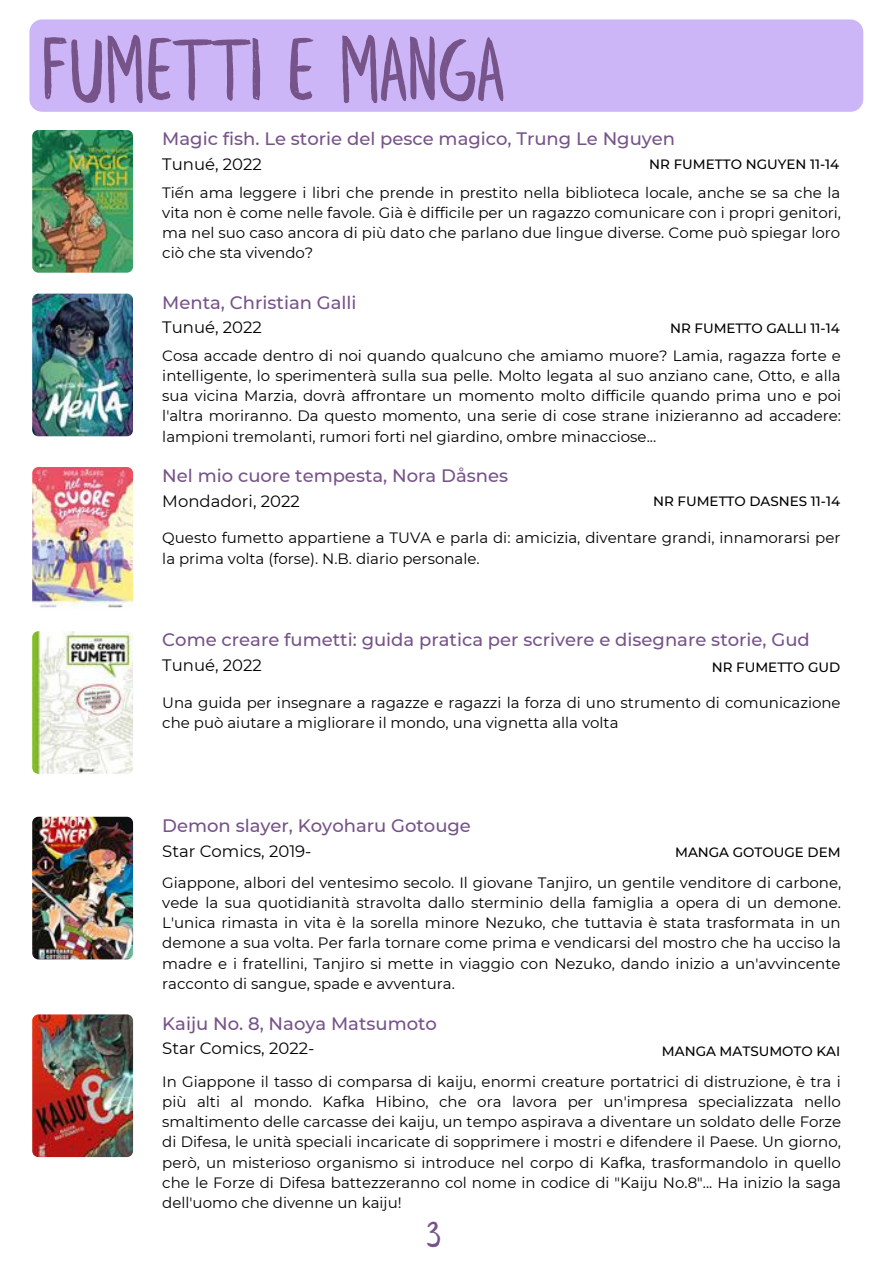
<style>
.page{position:relative;width:893px;height:1264px;background:#fff}
.page>*{position:absolute;margin:0;border:0;box-sizing:border-box;transform-origin:0 0}
.t1{font:91.5px "Leafy Extended";color:#765389}
.t2{font:37.5px "Leafy Extended";color:#765389}
.t3{font:500 18px "Montserrat";color:#765389}
.t4{font:16.5px "Montserrat";color:#000}
.t5{font:15px/20.2px "Montserrat";color:#000;text-align:justify}
.t6{font:500 13.5px "Montserrat";color:#000}
</style>
<div class="page">
<div style="left:29px;top:19px;width:834px;height:93px;background:#ccb6f8;border-radius:13px"></div>
<img style="left:32px;top:130px;width:101px;height:142px;border-radius:6px">
<img style="left:32px;top:293px;width:101px;height:143px;border-radius:6px">
<img style="left:32px;top:467px;width:101px;height:142px;border-radius:6px">
<img style="left:32px;top:631px;width:101px;height:142px;border-radius:6px">
<img style="left:32px;top:816px;width:101px;height:143px;border-radius:6px">
<img style="left:32px;top:1014px;width:101px;height:142px;border-radius:6px">
<p class="t1" style="left:41px;top:33px;width:464px">FUMETTI E MANGA</p>
<p class="t3" style="left:162px;top:128px;width:514px">Magic fish. Le storie del pesce magico, Trung Le Nguyen</p>
<p class="t4" style="left:162px;top:154px;width:101px">Tunué, 2022</p>
<p class="t5" style="left:162px;top:182px;width:680px">Tiến ama leggere i libri che prende in prestito nella biblioteca locale, anche se sa che la vita non è come nelle favole. Già è difficile per un ragazzo comunicare con i propri genitori, ma nel suo caso ancora di più dato che parlano due lingue diverse. Come può spiegar loro ciò che sta vivendo?</p>
<p class="t3" style="left:162px;top:291px;width:196px">Menta, Christian Galli</p>
<p class="t4" style="left:162px;top:317px;width:101px">Tunué, 2022</p>
<p class="t5" style="left:162px;top:345px;width:680px">Cosa accade dentro di noi quando qualcuno che amiamo muore? Lamia, ragazza forte e intelligente, lo sperimenterà sulla sua pelle. Molto legata al suo anziano cane, Otto, e alla sua vicina Marzia, dovrà affrontare un momento molto difficile quando prima uno e poi l'altra moriranno. Da questo momento, una serie di cose strane inizieranno ad accadere: lampioni tremolanti, rumori forti nel giardino, ombre minacciose...</p>
<p class="t3" style="left:162px;top:464px;width:347px">Nel mio cuore tempesta, Nora Dåsnes</p>
<p class="t4" style="left:162px;top:491px;width:139px">Mondadori, 2022</p>
<p class="t5" style="left:162px;top:528px;width:679px">Questo fumetto appartiene a TUVA e parla di: amicizia, diventare grandi, innamorarsi per la prima volta (forse). N.B. diario personale.</p>
<p class="t6" style="left:649px;top:156px;width:191px">NR FUMETTO NGUYEN 11-14</p>
<p class="t6" style="left:670px;top:320px;width:171px">NR FUMETTO GALLI 11-14</p>
<p class="t6" style="left:653px;top:493px;width:188px">NR FUMETTO DASNES 11-14</p>
<p class="t3" style="left:162px;top:629px;width:649px">Come creare fumetti: guida pratica per scrivere e disegnare storie, Gud</p>
<p class="t4" style="left:162px;top:655px;width:101px">Tunué, 2022</p>
<p class="t5" style="left:162px;top:692px;width:679px">Una guida per insegnare a ragazze e ragazzi la forza di uno strumento di comunicazione che può aiutare a migliorare il mondo, una vignetta alla volta</p>
<p class="t6" style="left:711px;top:658px;width:130px">NR FUMETTO GUD</p>
<p class="t3" style="left:162px;top:814px;width:310px">Demon slayer, Koyoharu Gotouge</p>
<p class="t4" style="left:162px;top:840px;width:151px">Star Comics, 2019-</p>
<p class="t5" style="left:162px;top:872px;width:680px">Giappone, albori del ventesimo secolo. Il giovane Tanjiro, un gentile venditore di carbone, vede la sua quotidianità stravolta dallo sterminio della famiglia a opera di un demone.<br>L'unica rimasta in vita è la sorella minore Nezuko, che tuttavia è stata trasformata in un demone a sua volta. Per farla tornare come prima e vendicarsi del mostro che ha ucciso la madre e i fratellini, Tanjiro si mette in viaggio con Nezuko, dando inizio a un'avvincente racconto di sangue, spade e avventura.</p>
<p class="t6" style="left:675px;top:843px;width:167px">MANGA GOTOUGE DEM</p>
<p class="t3" style="left:162px;top:1012px;width:276px">Kaiju No. 8, Naoya Matsumoto</p>
<p class="t4" style="left:162px;top:1038px;width:153px">Star Comics, 2022-</p>
<p class="t5" style="left:162px;top:1071px;width:680px">In Giappone il tasso di comparsa di kaiju, enormi creature portatrici di distruzione, è tra i più alti al mondo. Kafka Hibino, che ora lavora per un'impresa specializzata nello smaltimento delle carcasse dei kaiju, un tempo aspirava a diventare un soldato delle Forze di Difesa, le unità speciali incaricate di sopprimere i mostri e difendere il Paese. Un giorno, però, un misterioso organismo si introduce nel corpo di Kafka, trasformandolo in quello che le Forze di Difesa battezzeranno col nome in codice di "Kaiju No.8"... Ha inizio la saga dell'uomo che divenne un kaiju!</p>
<p class="t6" style="left:662px;top:1042px;width:180px">MANGA MATSUMOTO KAI</p>
<p class="t2" style="left:426px;top:1219px;width:17px">3</p>
</div>
